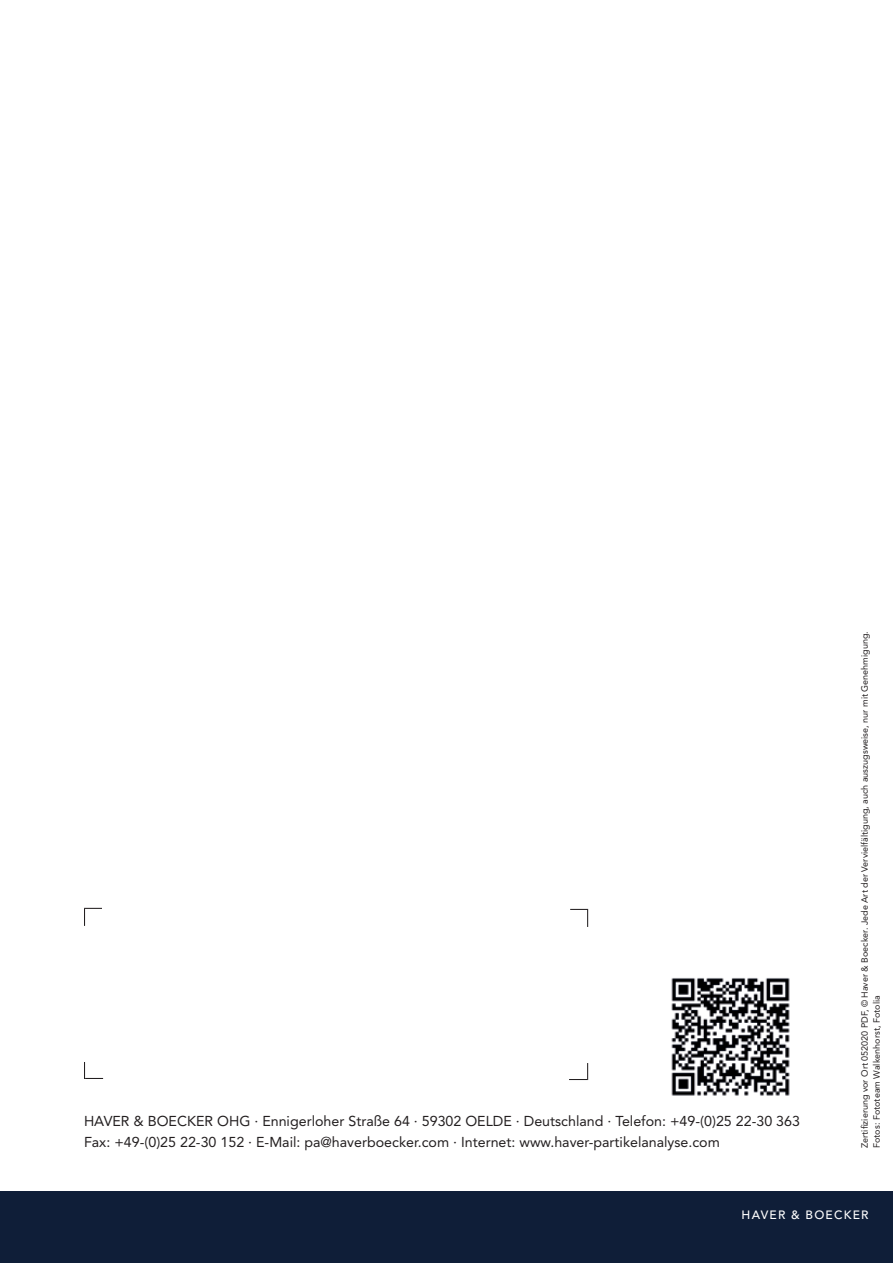
<style>
.page{position:relative;width:893px;height:1263px;background:#fff}
.page>*{position:absolute;margin:0;border:0;box-sizing:border-box;transform-origin:0 0}
.t1{font:14.25px/21px "Avenir LT Std";color:#231f20}
.t2{font:500 12px "Avenir LT Std";letter-spacing:.1em;color:#fff}
.t3{font:9px/12px "Avenir LT Std";color:#231f20}
</style>
<div class="page">
<svg style="left:84px;top:908px;width:18px;height:18px"></svg>
<svg style="left:84px;top:1062px;width:19px;height:17px"></svg>
<svg style="left:570px;top:909px;width:18px;height:18px"></svg>
<svg style="left:569px;top:1063px;width:19px;height:17px"></svg>
<div style="left:0;top:1192px;width:893px;height:71px;background:#0f1e38"></div>
<img style="left:671px;top:978px;width:119px;height:118px">
<p class="t1" style="left:84px;top:1111px;width:717px">HAVER &amp; BOECKER OHG · Ennigerloher Straße 64 · 59302 OELDE · Deutschland · Telefon: +49-(0)25 22-30 363<br>Fax: +49-(0)25 22-30 152 · E-Mail: pa@haverboecker.com · Internet: www.haver-partikelanalyse.com</p>
<p class="t3" style="left:859px;top:1148px;width:518px;rotate:-90deg">Zertifizierung vor Ort 052020 PDF, © Haver &amp; Boecker. Jede Art der Vervielfältigung, auch auszugsweise, nur mit Genehmigung.<br>Fotos: Fototeam Walkenhorst, Fotolia</p>
<p class="t2" style="left:742px;top:1208px;width:128px">HAVER &amp; BOECKER</p>
</div>
